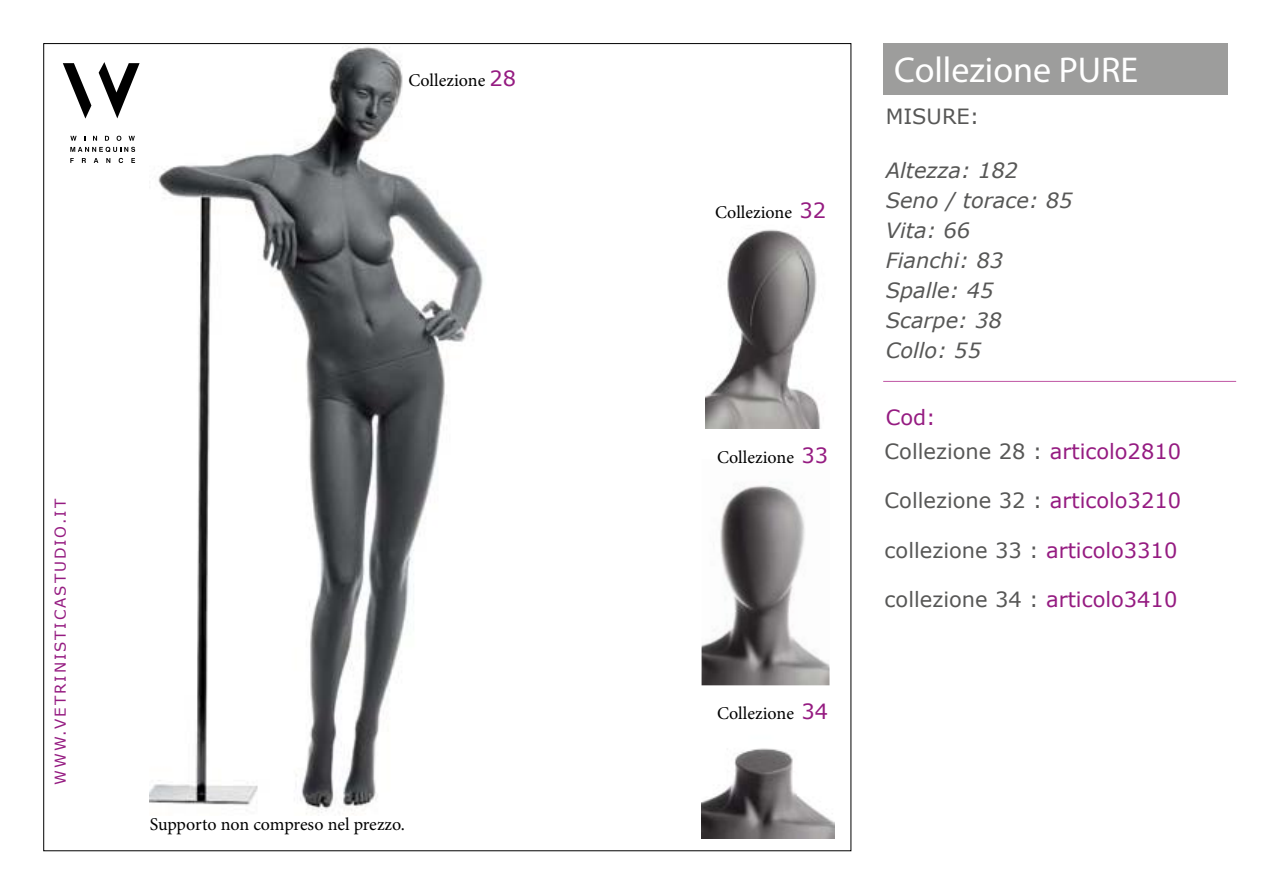
<style>
.page{position:relative;width:1263px;height:893px;background:#fff}
.page>*{position:absolute;margin:0;border:0;box-sizing:border-box;transform-origin:0 0}
.t1{font:36px "Myriad Pro";color:#fff}
.t2{font:21px "Verdana";color:#575756}
.t3{font:italic 21px/30px "Verdana";color:#575756}
.t4{font:21px/34.5px "Verdana";color:#951b81}
.t5{font:18px "Minion Pro";color:#000}
.t6{font:15px "Verdana";letter-spacing:.13em;color:#951b81}
.s1{font-family:"Verdana";font-size:21px;color:#951b81}
.s2{color:#575756}
.s3{color:#951b81}
</style>
<div class="page">
<img style="left:150px;top:46px;width:334px;height:768px">
<div style="left:883px;top:43px;width:345px;height:51px;background:#9d9d9c"></div>
<hr style="left:883px;top:381px;width:353px;height:1px;background:#a71681">
<img style="left:705px;top:229px;width:116px;height:199px">
<img style="left:701px;top:485px;width:128px;height:200px">
<img style="left:701px;top:748px;width:133px;height:91px">
<svg style="left:63px;top:62px;width:77px;height:57px"></svg>
<svg style="left:70px;top:158px;width:4px;height:5px"></svg>
<svg style="left:82px;top:158px;width:4px;height:5px"></svg>
<svg style="left:94px;top:158px;width:4px;height:5px"></svg>
<svg style="left:106px;top:158px;width:4px;height:5px"></svg>
<svg style="left:119px;top:158px;width:4px;height:5px"></svg>
<svg style="left:131px;top:158px;width:4px;height:5px"></svg>
<svg style="left:70px;top:147px;width:65px;height:5px"></svg>
<svg style="left:70px;top:136px;width:7px;height:5px"></svg>
<svg style="left:93px;top:136px;width:4px;height:5px"></svg>
<svg style="left:105px;top:136px;width:4px;height:5px"></svg>
<svg style="left:117px;top:136px;width:4px;height:5px"></svg>
<svg style="left:129px;top:136px;width:6px;height:5px"></svg>
<p class="t5" style="left:408px;top:68px;width:109px">Collezione <span class="s1">28</span></p>
<p class="t6" style="left:50px;top:785px;width:287px;rotate:-90deg">WWW.VETRINISTICASTUDIO.IT</p>
<p class="t5" style="left:150px;top:813px;width:257px">Supporto non compreso nel prezzo.</p>
<p class="t5" style="left:715px;top:200px;width:113px">Collezione <span class="s1">32</span></p>
<p class="t5" style="left:717px;top:445px;width:113px">Collezione <span class="s1">33</span></p>
<p class="t5" style="left:717px;top:701px;width:113px">Collezione <span class="s1">34</span></p>
<h1 class="t1" style="left:894px;top:48px;width:246px">Collezione PURE</h1>
<p class="t2" style="left:886px;top:102px;width:95px">MISURE:</p>
<p class="t3" style="left:886px;top:155px;width:188px">Altezza: 182<br>Seno / torace: 85<br>Vita: 66<br>Fianchi: 83<br>Spalle: 45<br>Scarpe: 38<br>Collo: 55</p>
<p class="t4" style="left:885px;top:400px;width:298px">Cod:<br><span class="s2">Collezione 28 :</span> articolo2810</p>
<p class="t2" style="left:885px;top:486px;width:298px">Collezione 32 : <span class="s3">articolo3210</span></p>
<p class="t2" style="left:885px;top:536px;width:294px">collezione 33 : <span class="s3">articolo3310</span></p>
<p class="t2" style="left:885px;top:585px;width:294px">collezione 34 : <span class="s3">articolo3410</span></p>
</div>
